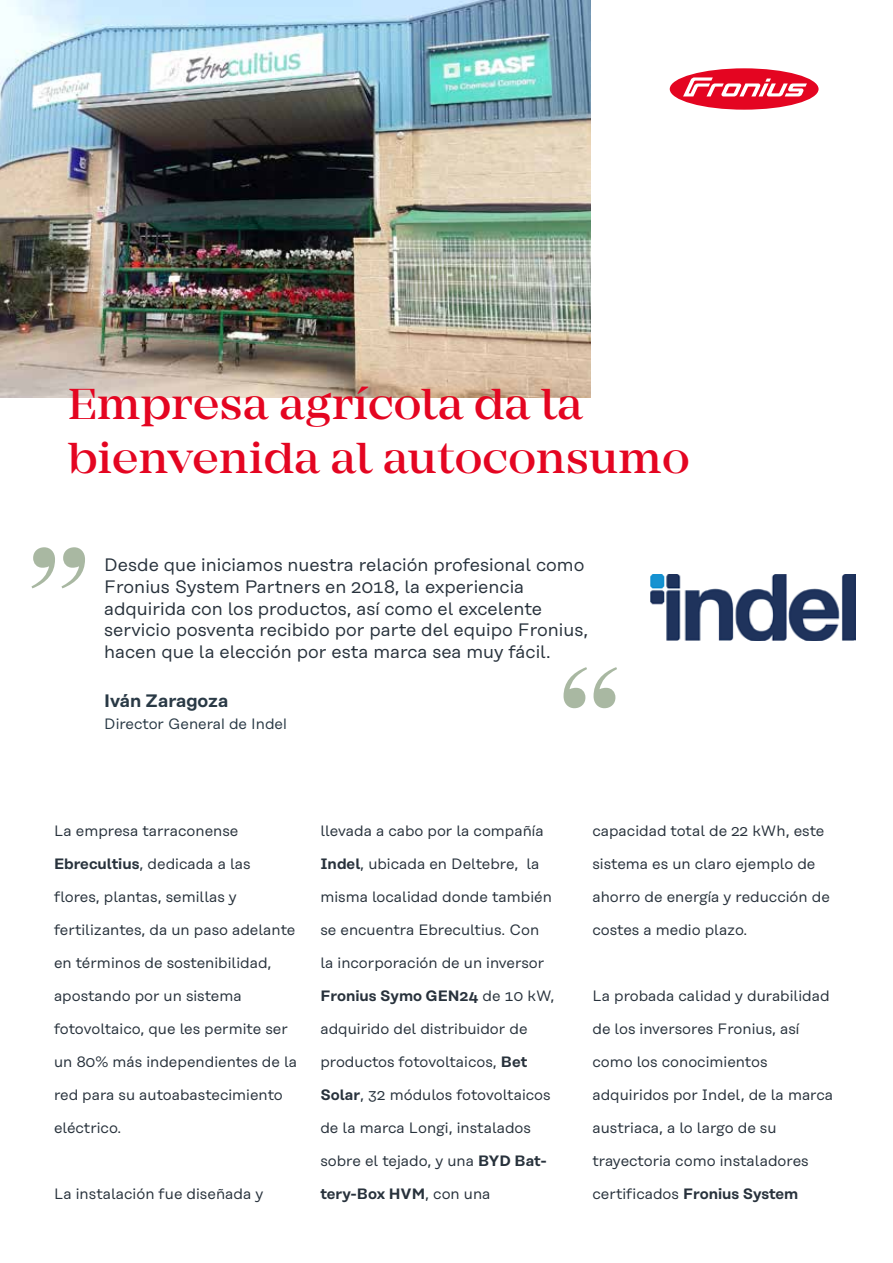
<style>
.page{position:relative;width:893px;height:1263px;background:#fff}
.page>*{position:absolute;margin:0;border:0;box-sizing:border-box;transform-origin:0 0}
.t1{font:500 45px/54px "Mirador";color:#e40521}
.t2{font:18px/21.6px "Rational Text";color:#28323c}
.t3{font:600 18px "Rational Display";color:#293945}
.t4{font:15px/33px "Rational Text";color:#28323c}
.t5{font:600 15px "Rational Text";color:#28323c}
.t6{font:15px "Rational Display";color:#293945}
.s1{font-weight:600}
.s2{font-weight:400}
</style>
<div class="page">
<svg style="left:31px;top:547px;width:54px;height:41px"></svg>
<svg style="left:563px;top:667px;width:54px;height:41px"></svg>
<img style="left:0;top:0;width:590px;height:397px">
<img style="left:650px;top:574px;width:205px;height:67px">
<div style="left:670px;top:68px;width:149px;height:42px;background:#e40521;border-radius:50%"></div>
<svg style="left:683px;top:77px;width:124px;height:19px"></svg>
<h1 class="t1" style="left:68px;top:377px;width:623px">Empresa agrícola da la bienvenida al autoconsumo</h1>
<p class="t2" style="left:104px;top:554px;width:485px">Desde que iniciamos nuestra relación profesional como Fronius System Partners en 2018, la experiencia adquirida con los productos, así como el excelente servicio posventa recibido por parte del equipo Fronius, hacen que la elección por esta marca sea muy fácil.</p>
<p class="t3" style="left:104px;top:689px;width:126px">Iván Zaragoza</p>
<p class="t6" style="left:104px;top:715px;width:184px">Director General de Indel</p>
<p class="t4" style="left:54px;top:814px;width:186px">La empresa tarraconense</p>
<p class="t4" style="left:54px;top:847px;width:198px"><span class="s1">Ebrecultius</span>, dedicada a las flores, plantas, semillas y</p>
<p class="t4" style="left:54px;top:913px;width:243px">fertilizantes, da un paso adelante en términos de sostenibilidad,</p>
<p class="t4" style="left:54px;top:979px;width:189px">apostando por un sistema</p>
<p class="t4" style="left:54px;top:1012px;width:235px">fotovoltaico, que les permite ser</p>
<p class="t4" style="left:54px;top:1045px;width:245px">un 80% más independientes de la</p>
<p class="t4" style="left:54px;top:1078px;width:230px">red para su autoabastecimiento</p>
<p class="t4" style="left:54px;top:1111px;width:69px">eléctrico.</p>
<p class="t4" style="left:54px;top:1177px;width:211px">La instalación fue diseñada y</p>
<p class="t4" style="left:320px;top:814px;width:225px">llevada a cabo por la compañía</p>
<p class="t4" style="left:320px;top:847px;width:221px"><span class="s1">Indel</span>, ubicada en Deltebre, la</p>
<p class="t4" style="left:320px;top:880px;width:233px">misma localidad donde también</p>
<p class="t4" style="left:320px;top:913px;width:220px">se encuentra Ebrecultius. Con</p>
<p class="t4" style="left:320px;top:946px;width:225px">la incorporación de un inversor</p>
<p class="t5" style="left:320px;top:987px;width:236px">Fronius Symo GEN24 <span class="s2">de 10 kW,</span></p>
<p class="t4" style="left:320px;top:1012px;width:209px">adquirido del distribuidor de</p>
<p class="t4" style="left:320px;top:1045px;width:208px">productos fotovoltaicos, <span class="s1">Bet</span></p>
<p class="t4" style="left:320px;top:1078px;width:232px"><span class="s1">Solar</span>, 32 módulos fotovoltaicos</p>
<p class="t4" style="left:320px;top:1111px;width:212px">de la marca Longi, instalados</p>
<p class="t4" style="left:320px;top:1144px;width:228px">sobre el tejado, y una <span class="s1">BYD Bat-</span></p>
<p class="t5" style="left:320px;top:1185px;width:172px">tery-Box HVM<span class="s2">, con una</span></p>
<p class="t4" style="left:592px;top:814px;width:233px">capacidad total de 22 kWh, este sistema es un claro ejemplo de</p>
<p class="t4" style="left:592px;top:880px;width:239px">ahorro de energía y reducción de</p>
<p class="t4" style="left:592px;top:913px;width:156px">costes a medio plazo.</p>
<p class="t4" style="left:592px;top:979px;width:239px">La probada calidad y durabilidad</p>
<p class="t4" style="left:592px;top:1012px;width:208px">de los inversores Fronius, así</p>
<p class="t4" style="left:592px;top:1045px;width:177px">como los conocimientos</p>
<p class="t4" style="left:592px;top:1078px;width:242px">adquiridos por Indel, de la marca</p>
<p class="t4" style="left:592px;top:1111px;width:186px">austriaca, a lo largo de su</p>
<p class="t4" style="left:592px;top:1144px;width:218px">trayectoria como instaladores</p>
<p class="t5" style="left:592px;top:1185px;width:208px"><span class="s2">certificados</span> Fronius System</p>
</div>
